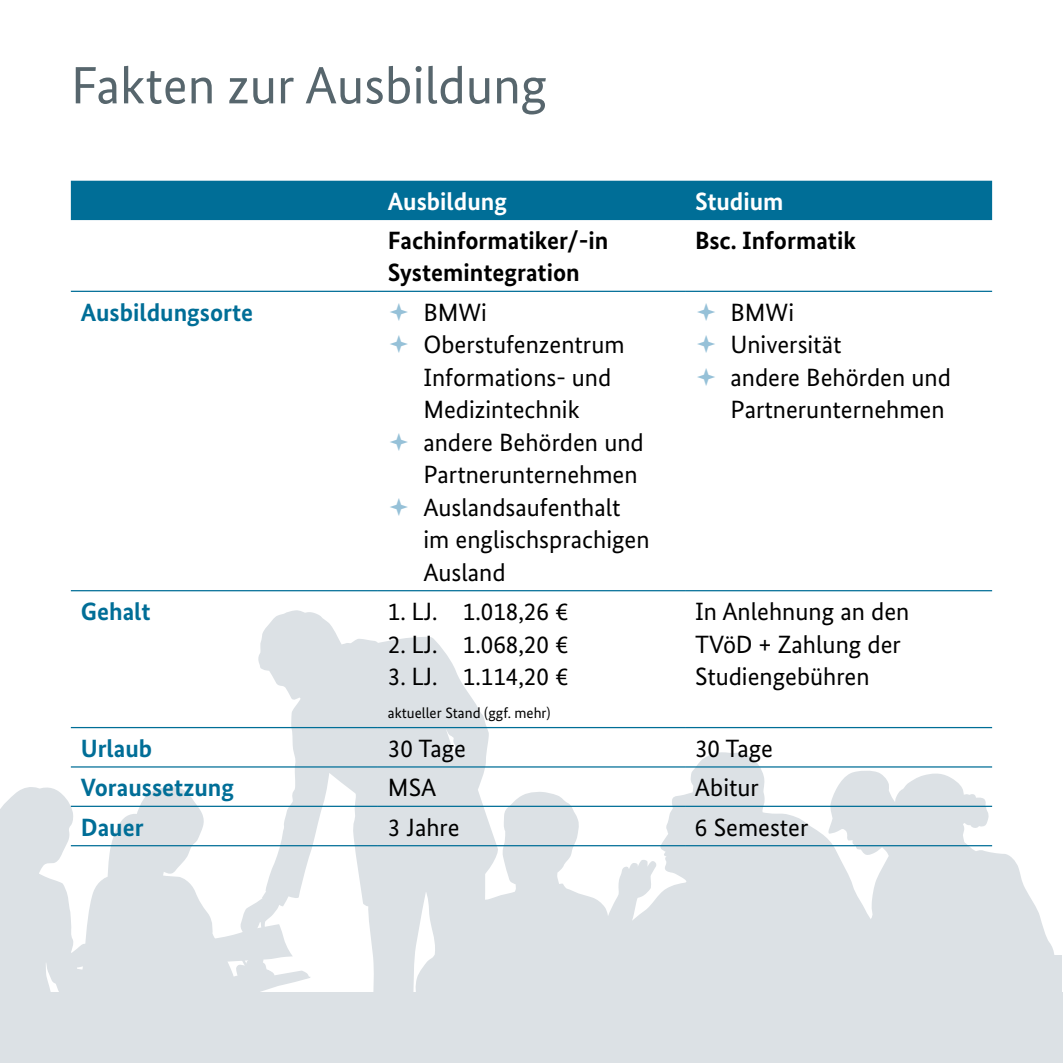
<style>
.page{position:relative;width:1063px;height:1063px;background:#fff}
.page>*{position:absolute;margin:0;border:0;box-sizing:border-box;transform-origin:0 0}
.t1{font:52.5px "Bundes Sans";color:#57666d}
.t2{font:25px/32.5px "Bundes Sans";color:#000}
.t3{font:700 25px/32.5px "Bundes Sans";color:#000}
.t4{font:700 25px "Bundes Sans";color:#006e97}
.t5{font:700 25px "Bundes Sans";color:#fff}
.t6{font:15px "Bundes Sans";color:#000}
.s1{color:#96c1d8}
</style>
<div class="page">
<svg style="left:261px;top:610px;width:175px;height:32px"></svg>
<svg style="left:0;top:642px;width:1054px;height:421px"></svg>
<div style="left:857px;top:955px;width:205px;height:81px;background:#dce1e5"></div>
<div style="left:71px;top:181px;width:921px;height:39px;background:#006e97"></div>
<hr style="left:71px;top:291px;width:307px;height:1px;background:#006e97">
<hr style="left:378px;top:291px;width:307px;height:1px;background:#006e97">
<hr style="left:685px;top:291px;width:307px;height:1px;background:#006e97">
<hr style="left:71px;top:590px;width:307px;height:1px;background:#006e97">
<hr style="left:378px;top:590px;width:307px;height:1px;background:#006e97">
<hr style="left:685px;top:590px;width:307px;height:1px;background:#006e97">
<hr style="left:71px;top:727px;width:307px;height:1px;background:#006e97">
<hr style="left:378px;top:727px;width:307px;height:1px;background:#006e97">
<hr style="left:685px;top:727px;width:307px;height:1px;background:#006e97">
<hr style="left:71px;top:766px;width:307px;height:2px;background:#006e97">
<hr style="left:378px;top:766px;width:307px;height:2px;background:#006e97">
<hr style="left:685px;top:766px;width:307px;height:2px;background:#006e97">
<hr style="left:71px;top:806px;width:307px;height:1px;background:#006e97">
<hr style="left:378px;top:806px;width:307px;height:1px;background:#006e97">
<hr style="left:685px;top:806px;width:307px;height:1px;background:#006e97">
<hr style="left:71px;top:845px;width:307px;height:1px;background:#006e97">
<hr style="left:378px;top:845px;width:307px;height:1px;background:#006e97">
<hr style="left:685px;top:845px;width:307px;height:1px;background:#006e97">
<h2 class="t1" style="left:71px;top:53px;width:478px">Fakten zur Ausbildung</h2>
<p class="t5" style="left:388px;top:186px;width:121px">Ausbildung</p>
<p class="t5" style="left:695px;top:186px;width:90px">Studium</p>
<p class="t3" style="left:388px;top:224px;width:222px">Fachinformatiker/-in<br>Systemintegration</p>
<p class="t3" style="left:695px;top:224px;width:162px">Bsc. Informatik</p>
<p class="t4" style="left:81px;top:297px;width:174px">Ausbildungsorte</p>
<p class="t2" style="left:388px;top:296px;width:101px"><span class="s1">•</span> BMWi</p>
<p class="t2" style="left:423px;top:328px;width:203px;text-indent:-35px"><span class="s1">•</span> Oberstufenzentrum<br>Informations- und<br>Medizintechnik</p>
<p class="t2" style="left:388px;top:426px;width:257px;text-align:right"><span class="s1">•</span> andere Behörden und<br>Partnerunternehmen</p>
<p class="t2" style="left:423px;top:491px;width:228px;text-indent:-35px"><span class="s1">•</span> Auslandsaufenthalt im englischsprachigen<br>Ausland</p>
<p class="t4" style="left:81px;top:596px;width:71px">Gehalt</p>
<p class="t2" style="left:388px;top:595px;width:182px">1. LJ. 1.018,26 €</p>
<p class="t2" style="left:388px;top:628px;width:182px">2. LJ. 1.068,20 €</p>
<p class="t2" style="left:388px;top:660px;width:182px">3. LJ. 1.114,20 €</p>
<p class="t6" style="left:388px;top:703px;width:164px">aktueller Stand (ggf. mehr)</p>
<p class="t2" style="left:695px;top:296px;width:101px"><span class="s1">•</span> BMWi</p>
<p class="t2" style="left:695px;top:328px;width:148px"><span class="s1">•</span> Universität</p>
<p class="t2" style="left:695px;top:361px;width:257px;text-align:right"><span class="s1">•</span> andere Behörden und<br>Partnerunternehmen</p>
<p class="t2" style="left:695px;top:595px;width:216px">In Anlehnung an den<br>TVöD + Zahlung der<br>Studiengebühren</p>
<p class="t4" style="left:81px;top:733px;width:73px">Urlaub</p>
<p class="t2" style="left:388px;top:732px;width:80px">30 Tage</p>
<p class="t2" style="left:695px;top:732px;width:80px">30 Tage</p>
<p class="t4" style="left:81px;top:773px;width:155px">Voraussetzung</p>
<p class="t2" style="left:388px;top:771px;width:50px">MSA</p>
<p class="t2" style="left:695px;top:771px;width:65px">Abitur</p>
<p class="t4" style="left:81px;top:812px;width:64px">Dauer</p>
<p class="t2" style="left:388px;top:811px;width:73px">3 Jahre</p>
<p class="t2" style="left:695px;top:811px;width:115px">6 Semester</p>
</div>
